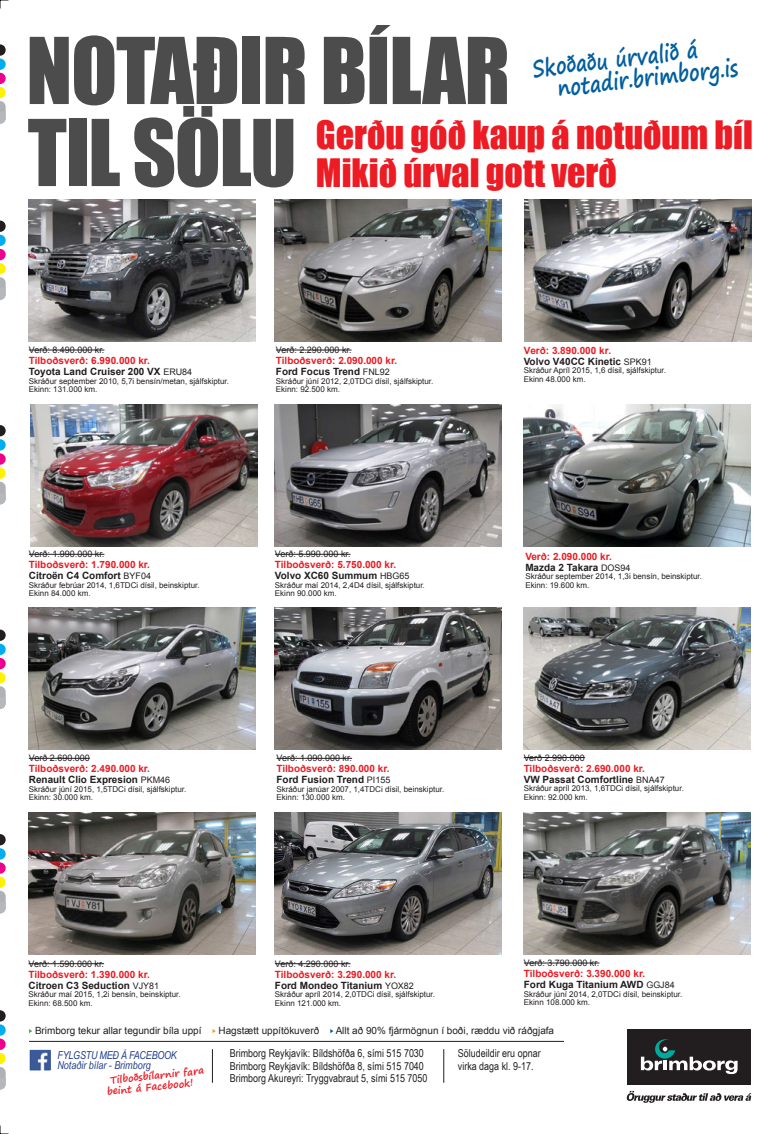
<style>
.page{position:relative;width:780px;height:1134px;background:#fff}
.page>*{position:absolute;margin:0;border:0;box-sizing:border-box;transform-origin:0 0}
.t1{font:85px/82px "Impact";letter-spacing:-.015em;color:#4d4c4d}
.t2{font:36px/38px "Impact";color:#ed1b23}
.t3{font:700 23.4px/22.2px "Segoe Print";color:#005f9f;scale:.81 1}
.t4{font:10.9px/12.4px "Arial Narrow";color:#221e1f}
.t5{font:italic 10.9px/9.9px "Arial Narrow";color:#24408f}
.t6{font:700 10px/11px "Arial";color:#ed1b23}
.t7{font:9.9px "Arial";color:#221e1f}
.t8{font:700 9.9px "Segoe Print";color:#ed1b23}
.t9{font:9px "Arial";color:#221e1f}
.t10{font:8px/8.5px "Arial";color:#221e1f}
.s1{color:#221e1f}
.s2{font-weight:400;font-size:9px;color:#221e1f}
</style>
<div class="page">
<img style="left:275px;top:405px;width:227px;height:141px">
<hr style="left:275px;top:554px;width:75px;height:1px;background:#221e1f">
<img style="left:523px;top:405px;width:227px;height:141px">
<img style="left:275px;top:199px;width:227px;height:142px">
<hr style="left:276px;top:350px;width:75px;height:1px;background:#221e1f">
<img style="left:275px;top:812px;width:227px;height:142px">
<hr style="left:275px;top:963px;width:75px;height:1px;background:#221e1f">
<img style="left:275px;top:608px;width:227px;height:141px">
<hr style="left:276px;top:758px;width:76px;height:1px;background:#221e1f">
<img style="left:29px;top:199px;width:227px;height:142px">
<hr style="left:29px;top:350px;width:75px;height:1px;background:#221e1f">
<img style="left:524px;top:199px;width:227px;height:142px">
<img style="left:29px;top:608px;width:227px;height:141px">
<hr style="left:29px;top:758px;width:61px;height:1px;background:#221e1f">
<img style="left:523px;top:608px;width:227px;height:141px">
<hr style="left:523px;top:757px;width:61px;height:1px;background:#221e1f">
<img style="left:28px;top:812px;width:228px;height:143px">
<hr style="left:29px;top:963px;width:75px;height:1px;background:#221e1f">
<img style="left:30px;top:405px;width:227px;height:141px">
<hr style="left:29px;top:554px;width:75px;height:1px;background:#221e1f">
<img style="left:523px;top:812px;width:227px;height:142px">
<hr style="left:524px;top:963px;width:75px;height:1px;background:#221e1f">
<img style="left:29px;top:1049px;width:21px;height:21px">
<div style="left:627px;top:1029px;width:123px;height:56px;background:#221e1f"></div>
<svg style="left:640px;top:1039px;width:97px;height:35px"></svg>
<hr style="left:29px;top:1041px;width:535px;height:1px;background:#221e1f">
<hr style="left:443px;top:1049px;width:1px;height:34px;background:#221e1f">
<hr style="left:212px;top:1049px;width:1px;height:34px;background:#221e1f">
<svg style="left:212px;top:1029px;width:4px;height:4px"></svg>
<svg style="left:626px;top:1091px;width:126px;height:12px"></svg>
<svg style="left:0;top:44px;width:6px;height:68px"></svg>
<div style="left:0;top:112px;width:6px;height:12px;background:#b4b8ba"></div>
<svg style="left:0;top:1010px;width:6px;height:68px"></svg>
<div style="left:0;top:1078px;width:6px;height:11px;background:#b4b8ba"></div>
<svg style="left:0;top:834px;width:6px;height:68px"></svg>
<div style="left:0;top:902px;width:6px;height:11px;background:#b4b8ba"></div>
<svg style="left:0;top:629px;width:6px;height:69px"></svg>
<div style="left:0;top:698px;width:6px;height:11px;background:#b4b8ba"></div>
<svg style="left:0;top:425px;width:6px;height:68px"></svg>
<div style="left:0;top:493px;width:6px;height:11px;background:#b4b8ba"></div>
<svg style="left:0;top:221px;width:6px;height:68px"></svg>
<div style="left:0;top:289px;width:6px;height:11px;background:#b4b8ba"></div>
<svg style="left:0;top:0;width:9px;height:9px"></svg>
<svg style="left:0;top:1125px;width:9px;height:9px"></svg>
<h1 class="t1" style="left:26px;top:27px;width:485px">NOTAÐIR BÍLAR<br>TIL SÖLU</h1>
<h3 class="t3" style="left:553px;top:55px;width:225px;text-indent:-23px;rotate:-7deg">Skoðaðu úrvalið á notadir.brimborg.is</h3>
<h2 class="t2" style="left:316px;top:114px;width:438px">Gerðu góð kaup á notuðum bíl<br>Mikið úrval gott verð</h2>
<p class="t9" style="left:29px;top:344px;width:77px">Verð: 8.490.000 kr.</p>
<p class="t6" style="left:29px;top:355px;width:165px">Tilboðsverð: 6.990.000 kr.<br><span class="s1">Toyota Land Cruiser 200 VX</span> <span class="s2">ERU84</span></p>
<p class="t10" style="left:29px;top:376px;width:202px">Skráður september 2010, 5,7i bensín/metan, sjálfskiptur.<br>Ekinn: 131.000 km.</p>
<p class="t9" style="left:276px;top:344px;width:77px">Verð: 2.290.000 kr.</p>
<p class="t6" style="left:276px;top:355px;width:123px">Tilboðsverð: 2.090.000 kr.<br><span class="s1">Ford Focus Trend</span> <span class="s2">FNL92</span></p>
<p class="t10" style="left:276px;top:376px;width:159px">Skráður júní 2012, 2,0TDCi dísil, sjálfskiptur.<br>Ekinn: 92.500 km.</p>
<p class="t9" style="left:29px;top:548px;width:77px">Verð: 1.990.000 kr.</p>
<p class="t6" style="left:29px;top:559px;width:124px">Tilboðsverð: 1.790.000 kr.<br><span class="s1">Citroën C4 Comfort</span> <span class="s2">BYF04</span></p>
<p class="t10" style="left:29px;top:581px;width:172px">Skráður febrúar 2014, 1,6TDCi dísil, beinskiptur.<br>Ekinn 84.000 km.</p>
<p class="t9" style="left:29px;top:752px;width:63px">Verð 2.690.000</p>
<p class="t6" style="left:29px;top:763px;width:143px">Tilboðsverð: 2.490.000 kr.<br><span class="s1">Renault Clio Expresion</span> <span class="s2">PKM46</span></p>
<p class="t10" style="left:29px;top:785px;width:159px">Skráður júní 2015, 1,5TDCi dísil, sjálfskiptur.<br>Ekinn: 30.000 km.</p>
<p class="t9" style="left:275px;top:548px;width:77px">Verð: 5.990.000 kr.</p>
<p class="t6" style="left:275px;top:559px;width:136px">Tilboðsverð: 5.750.000 kr.<br><span class="s1">Volvo XC60 Summum</span> <span class="s2">HBG65</span></p>
<p class="t10" style="left:275px;top:581px;width:151px">Skráður maí 2014, 2,4D4 dísil, sjálfskiptur.<br>Ekinn 90.000 km.</p>
<p class="t9" style="left:276px;top:752px;width:77px">Verð: 1.090.000 kr.</p>
<p class="t6" style="left:276px;top:763px;width:115px">Tilboðsverð: 890.000 kr.<br><span class="s1">Ford Fusion Trend</span> <span class="s2">PI155</span></p>
<p class="t10" style="left:276px;top:785px;width:169px">Skráður janúar 2007, 1,4TDCi dísil, beinskiptur.<br>Ekinn: 130.000 km.</p>
<p class="t9" style="left:29px;top:957px;width:77px">Verð: 1.590.000 kr.</p>
<p class="t6" style="left:29px;top:969px;width:132px">Tilboðsverð: 1.390.000 kr.<br><span class="s1">Citroen C3 Seduction</span> <span class="s2">VJY81</span></p>
<p class="t10" style="left:29px;top:990px;width:154px">Skráður maí 2015, 1,2i bensín, beinskiptur.<br>Ekinn: 68.500 km.</p>
<p class="t9" style="left:275px;top:957px;width:77px">Verð: 4.290.000 kr.</p>
<p class="t6" style="left:275px;top:969px;width:140px">Tilboðsverð: 3.290.000 kr.<br><span class="s1">Ford Mondeo Titanium</span> <span class="s2">YOX82</span></p>
<p class="t10" style="left:275px;top:990px;width:162px">Skráður apríl 2014, 2,0TDCi dísil, sjálfskiptur.<br>Ekinn 121.000 km.</p>
<p class="t6" style="left:523px;top:345px;width:130px">Verð: 3.890.000 kr.<br><span class="s1">Volvo V40CC Kinetic</span> <span class="s2">SPK91</span></p>
<p class="t10" style="left:523px;top:366px;width:144px">Skráður Apríl 2015, 1,6 dísil, sjálfskiptur.<br>Ekinn 48.000 km.</p>
<p class="t6" style="left:525px;top:551px;width:107px">Verð: 2.090.000 kr.<br><span class="s1">Mazda 2 Takara</span> <span class="s2">DOS94</span></p>
<p class="t10" style="left:525px;top:572px;width:178px">Skráður september 2014, 1,3i bensín, beinskiptur.<br>Ekinn: 19.600 km.</p>
<p class="t9" style="left:523px;top:751px;width:63px">Verð 2.990.000</p>
<p class="t6" style="left:523px;top:763px;width:142px">Tilboðsverð: 2.690.000 kr.<br><span class="s1">VW Passat Comfortline</span> <span class="s2">BNA47</span></p>
<p class="t10" style="left:523px;top:784px;width:162px">Skráður apríl 2013, 1,6TDCi dísil, sjálfskiptur.<br>Ekinn: 92.000 km.</p>
<p class="t9" style="left:524px;top:957px;width:77px">Verð: 3.790.000 kr.</p>
<p class="t6" style="left:524px;top:968px;width:152px">Tilboðsverð: 3.390.000 kr.<br><span class="s1">Ford Kuga Titanium AWD</span> <span class="s2">GGJ84</span></p>
<p class="t10" style="left:524px;top:989px;width:160px">Skráður júní 2014, 2,0TDCi dísil, beinskiptur.<br>Ekinn 108.000 km.</p>
<p class="t7" style="left:35px;top:1024px;width:168px">Brimborg tekur allar tegundir bíla uppí</p>
<p class="t7" style="left:218px;top:1024px;width:102px">Hagstætt uppítökuverð</p>
<p class="t7" style="left:335px;top:1024px;width:220px">Allt að 90% fjármögnun í boði, ræddu við ráðgjafa</p>
<h3 class="t5" style="left:57px;top:1050px;width:121px">FYLGSTU MEÐ Á FACEBOOK<br>Notaðir bílar - Brimborg</h3>
<h3 class="t4" style="left:458px;top:1047px;width:84px">Söludeildir eru opnar virka daga kl. 9-17.</h3>
<h3 class="t4" style="left:230px;top:1047px;width:195px">Brimborg Reykjavík: Bíldshöfða 6, sími 515 7030<br>Brimborg Reykjavík: Bíldshöfða 8, sími 515 7040</h3>
<p class="t8" style="left:109px;top:1071px;width:96px;rotate:-6deg">Tilboðsbílarnir fara</p>
<h3 class="t4" style="left:230px;top:1071px;width:199px">Brimborg Akureyri: Tryggvabraut 5, sími 515 7050</h3>
<p class="t8" style="left:106px;top:1082px;width:88px;rotate:-6deg">beint á Facebook!</p>
</div>
